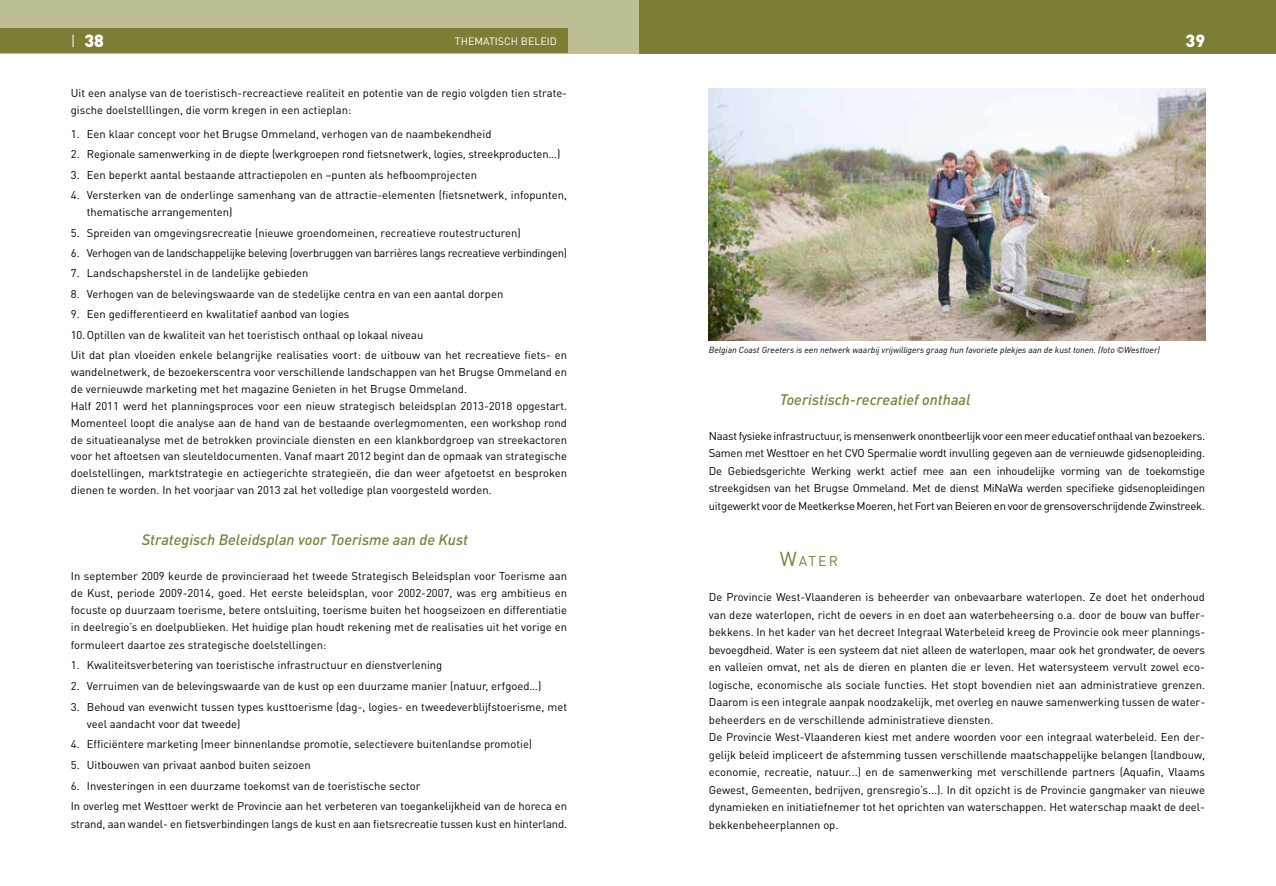
<style>
.page{position:relative;width:1276px;height:886px;background:#fff}
.page>*{position:absolute;margin:0;border:0;box-sizing:border-box;transform-origin:0 0}
.t1{font:900 17.5px "DINOT";color:#fff}
.t2{font:italic 500 15px "DINOT";color:#7c7e35}
.t3{font:14px "DINOT";color:#7c7e35}
.t4{font:11.25px/17.5px "DINOT";color:#000}
.t5{font:11.25px "DINOT";letter-spacing:-.025em;color:#000}
.t6{font:10.62px "DINOT";color:#fff}
.t7{font:italic 8.75px "DINOT";color:#000}
.s1{font-weight:300}
.s2{font-size:20px}
</style>
<div class="page">
<div style="left:638px;top:0;width:638px;height:53px;background:#7c7e35"></div>
<div style="left:0;top:0;width:638px;height:53px;background:#bdbe93"></div>
<div style="left:0;top:28px;width:567px;height:25px;background:#7c7e35"></div>
<img style="left:709px;top:89px;width:496px;height:252px">
<h1 class="t1" style="left:71px;top:29px;width:34px"><span class="s1">I</span> 38</h1>
<p class="t6" style="left:455px;top:34px;width:104px">THEMATISCH BELEID</p>
<h1 class="t1" style="left:1185px;top:29px;width:21px">39</h1>
<p class="t4" style="left:71px;top:84px;width:498px;line-height:16.9px">Uit een analyse van de toeristisch-recreactieve realiteit en potentie van de regio volgden tien strate&shy;gische doelstelllingen, die vorm kregen in een actieplan:</p>
<p class="t4" style="left:71px;top:125px;width:422px">1. Een klaar concept voor het Brugse Ommeland, verhogen van de naambekendheid</p>
<p class="t4" style="left:71px;top:145px;width:491px">2. Regionale samenwerking in de diepte (werkgroepen rond fietsnetwerk, logies, streekproducten…)</p>
<p class="t4" style="left:71px;top:166px;width:408px">3. Een beperkt aantal bestaande attractiepolen en –punten als hefboomprojecten</p>
<p class="t4" style="left:87px;top:186px;width:482px;line-height:16.9px;text-indent:-16px">4. Versterken van de onderlinge samenhang van de attractie-elementen (fietsnetwerk, infopunten, thematische arrangementen)</p>
<p class="t4" style="left:71px;top:223px;width:451px">5. Spreiden van omgevingsrecreatie (nieuwe groendomeinen, recreatieve routestructuren)</p>
<p class="t5" style="left:71px;top:245px;width:498px">6. Verhogen van de landschappelijke beleving (overbruggen van barrières langs recreatieve verbindingen)</p>
<p class="t4" style="left:71px;top:264px;width:239px">7. Landschapsherstel in de landelijke gebieden</p>
<p class="t4" style="left:71px;top:285px;width:434px">8. Verhogen van de belevingswaarde van de stedelijke centra en van een aantal dorpen</p>
<p class="t4" style="left:71px;top:304px;width:498px;line-height:20.4px">9. Een gedifferentieerd en kwalitatief aanbod van logies<br>10.Optillen van de kwaliteit van het toeristisch onthaal op lokaal niveau<br>Uit dat plan vloeiden enkele belangrijke realisaties voort: de uitbouw van het recreatieve fiets- en</p>
<p class="t4" style="left:71px;top:363px;width:498px;line-height:16.9px">wandelnetwerk, de bezoekerscentra voor verschillende landschappen van het Brugse Ommeland en de vernieuwde marketing met het magazine Genieten in het Brugse Ommeland.<br>Half 2011 werd het planningsproces voor een nieuw strategisch beleidsplan 2013-2018 opgestart.<br>Momenteel loopt die analyse aan de hand van de bestaande overlegmomenten, een workshop rond de situatieanalyse met de betrokken provinciale diensten en een klankbordgroep van streekactoren voor het aftoetsen van sleuteldocumenten. Vanaf maart 2012 begint dan de opmaak van strategische doelstellingen, marktstrategie en actiegerichte strategieën, die dan weer afgetoetst en besproken dienen te worden. In het voorjaar van 2013 zal het volledige plan voorgesteld worden.</p>
<h2 class="t2" style="left:142px;top:530px;width:328px">Strategisch Beleidsplan voor Toerisme aan de Kust</h2>
<p class="t4" style="left:71px;top:567px;width:498px;line-height:17.1px;text-align:justify">In september 2009 keurde de provincieraad het tweede Strategisch Beleidsplan voor Toerisme aan de Kust, periode 2009-2014, goed. Het eerste beleidsplan, voor 2002-2007, was erg ambitieus en focuste op duurzaam toerisme, betere ontsluiting, toerisme buiten het hoogseizoen en differentiatie in deelregio’s en doelpublieken. Het huidige plan houdt rekening met de realisaties uit het vorige en formuleert daartoe zes strategische doelstellingen:</p>
<p class="t4" style="left:71px;top:656px;width:373px">1. Kwaliteitsverbetering van toeristische infrastructuur en dienstverlening</p>
<p class="t4" style="left:71px;top:676px;width:472px">2. Verruimen van de belevingswaarde van de kust op een duurzame manier (natuur, erfgoed…)</p>
<p class="t4" style="left:87px;top:697px;width:482px;line-height:17.1px;text-indent:-16px">3. Behoud van evenwicht tussen types kusttoerisme (dag-, logies- en tweedeverblijfstoerisme, met veel aandacht voor dat tweede)</p>
<p class="t4" style="left:71px;top:735px;width:463px">4. Efficiëntere marketing (meer binnenlandse promotie, selectievere buitenlandse promotie)</p>
<p class="t4" style="left:71px;top:756px;width:241px">5. Uitbouwen van privaat aanbod buiten seizoen</p>
<p class="t4" style="left:71px;top:775px;width:498px;line-height:20.6px">6. Investeringen in een duurzame toekomst van de toeristische sector<br>In overleg met Westtoer werkt de Provincie aan het verbeteren van toegankelijkheid van de horeca en</p>
<p class="t4" style="left:71px;top:814px;width:498px">strand, aan wandel- en fietsverbindingen langs de kust en aan fietsrecreatie tussen kust en hinterland.</p>
<p class="t7" style="left:709px;top:344px;width:452px">Belgian Coast Greeters is een netwerk waarbij vrijwilligers graag hun favoriete plekjes aan de kust tonen. (foto ©Westtoer)</p>
<h2 class="t2" style="left:780px;top:389px;width:192px">Toeristisch-recreatief onthaal</h2>
<p class="t4" style="left:709px;top:426px;width:498px;text-align:justify">Naast fysieke infrastructuur, is mensenwerk onontbeerlijk voor een meer educatief onthaal van bezoekers.<br>Samen met Westtoer en het CVO Spermalie wordt invulling gegeven aan de vernieuwde gidsenopleiding.<br>De Gebiedsgerichte Werking werkt actief mee aan een inhoudelijke vorming van de toekomstige streekgidsen van het Brugse Ommeland. Met de dienst MiNaWa werden specifieke gidsenopleidingen uitgewerkt voor de Meetkerkse Moeren, het Fort van Beieren en voor de grensoverschrijdende Zwinstreek.</p>
<p class="t3" style="left:780px;top:551px;width:60px"><span class="s2">W</span>ATER</p>
<p class="t4" style="left:709px;top:588px;width:498px">De Provincie West-Vlaanderen is beheerder van onbevaarbare waterlopen. Ze doet het onderhoud van deze waterlopen, richt de oevers in en doet aan waterbeheersing o.a. door de bouw van buffer&shy;bekkens. In het kader van het decreet Integraal Waterbeleid kreeg de Provincie ook meer plannings&shy;bevoegdheid. Water is een systeem dat niet alleen de waterlopen, maar ook het grondwater, de oevers en valleien omvat, net als de dieren en planten die er leven. Het watersysteem vervult zowel eco&shy;logische, economische als sociale functies. Het stopt bovendien niet aan administratieve grenzen.<br>Daarom is een integrale aanpak noodzakelijk, met overleg en nauwe samenwerking tussen de water&shy;beheerders en de verschillende administratieve diensten.<br>De Provincie West-Vlaanderen kiest met andere woorden voor een integraal waterbeleid. Een der&shy;gelijk beleid impliceert de afstemming tussen verschillende maatschappelijke belangen (landbouw, economie, recreatie, natuur...) en de samenwerking met verschillende partners (Aquafin, Vlaams Gewest, Gemeenten, bedrijven, grensregio’s...). In dit opzicht is de Provincie gangmaker van nieuwe dynamieken en initiatiefnemer tot het oprichten van waterschappen. Het waterschap maakt de deel&shy;bekkenbeheerplannen op.</p>
</div>
